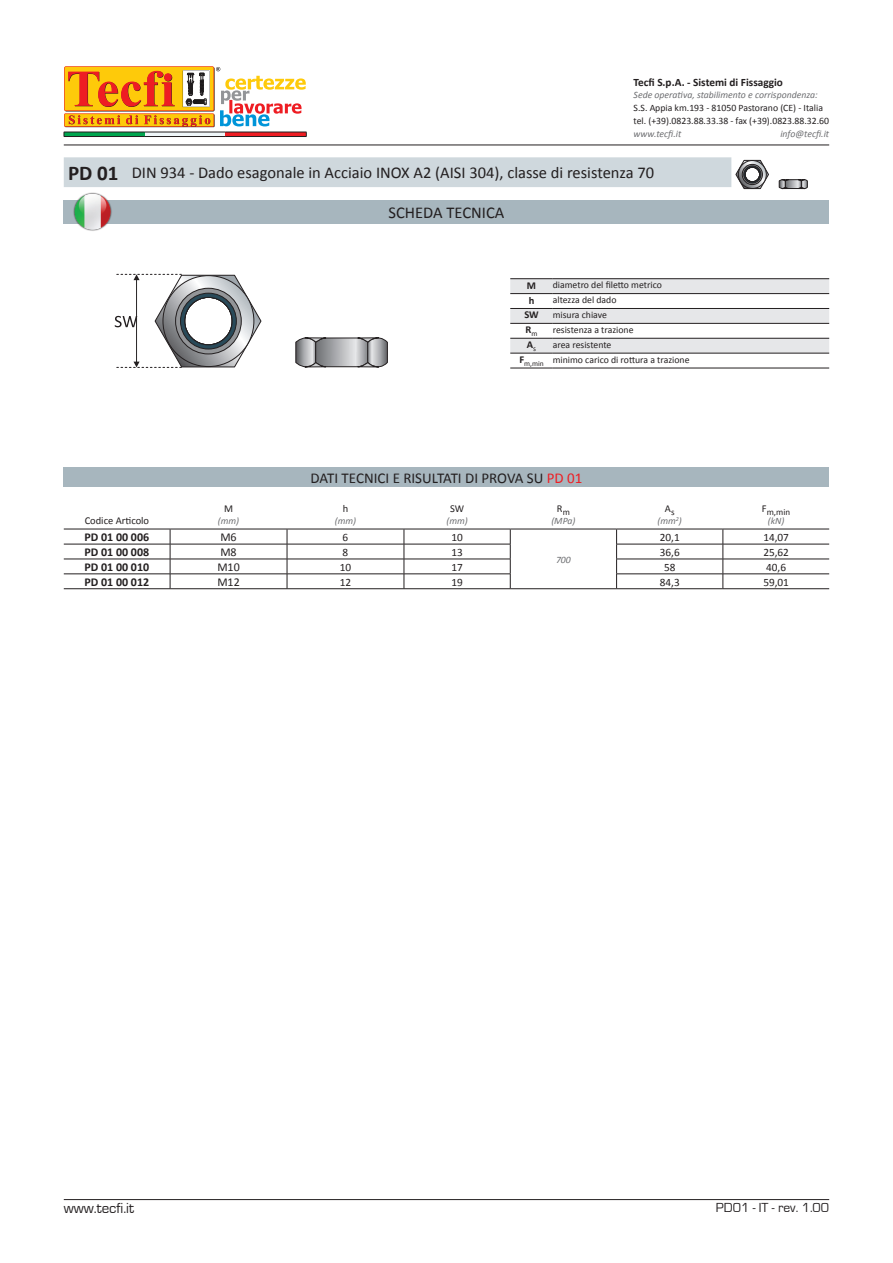
<style>
.page{position:relative;width:893px;height:1263px;background:#fff}
.page>*{position:absolute;margin:0;border:0;box-sizing:border-box;transform-origin:0 0}
.t1{font:700 21px "Calibri";color:#231f20}
.t2{font:16.5px "Calibri";color:#231f20}
.t3{font:15px "Calibri";color:#231f20}
.t4{font:15px "Eurostile";color:#231f20}
.t5{font:13.5px "Eurostile";color:#231f20}
.t6{font:700 12px "Calibri";color:#231f20}
.t7{font:12px "Calibri";color:#231f20}
.t8{font:11.25px "Calibri";color:#231f20}
.t9{font:700 11.25px "Calibri";color:#231f20}
.t10{font:10.5px "Calibri";color:#231f20}
.t11{font:700 10.5px "Calibri";color:#231f20}
.t12{font:9.75px/12.8px "Calibri";color:#231f20}
.t13{font:italic 9.75px "Calibri";color:#6c6d70}
.t14{font:9px "Calibri";color:#231f20}
.t15{font:7.5px "Calibri";color:#231f20}
.s1{color:#ee1d23}
</style>
<div class="page">
<hr style="left:64px;top:1199px;width:765px;height:1px;background:#231f20">
<svg style="left:64px;top:66px;width:243px;height:70px"></svg>
<hr style="left:64px;top:136px;width:81px;height:1px;background:#231f20">
<hr style="left:145px;top:136px;width:81px;height:1px;background:#231f20">
<hr style="left:226px;top:136px;width:81px;height:1px;background:#231f20">
<hr style="left:64px;top:145px;width:765px;height:1px;background:#231f20">
<div style="left:64px;top:200px;width:765px;height:23px;background:#a7b6be"></div>
<svg style="left:510px;top:279px;width:319px;height:74px"></svg>
<hr style="left:510px;top:278px;width:43px;height:1px;background:#231f20">
<hr style="left:553px;top:278px;width:276px;height:1px;background:#231f20">
<hr style="left:510px;top:293px;width:43px;height:1px;background:#231f20">
<hr style="left:553px;top:293px;width:276px;height:1px;background:#231f20">
<hr style="left:510px;top:308px;width:43px;height:1px;background:#231f20">
<hr style="left:553px;top:308px;width:276px;height:1px;background:#231f20">
<hr style="left:510px;top:323px;width:43px;height:1px;background:#231f20">
<hr style="left:553px;top:323px;width:276px;height:1px;background:#231f20">
<hr style="left:510px;top:338px;width:43px;height:1px;background:#231f20">
<hr style="left:553px;top:338px;width:276px;height:1px;background:#231f20">
<hr style="left:510px;top:353px;width:43px;height:1px;background:#231f20">
<hr style="left:553px;top:353px;width:276px;height:1px;background:#231f20">
<hr style="left:510px;top:368px;width:43px;height:1px;background:#231f20">
<hr style="left:553px;top:368px;width:276px;height:1px;background:#231f20">
<svg style="left:779px;top:179px;width:29px;height:11px"></svg>
<img style="left:72px;top:192px;width:40px;height:39px">
<svg style="left:295px;top:337px;width:93px;height:31px;background:#a1a1a4"></svg>
<svg style="left:115px;top:274px;width:147px;height:94px"></svg>
<svg style="left:64px;top:157px;width:705px;height:32px;background:#d0d8dc"></svg>
<div style="left:64px;top:468px;width:765px;height:19px;background:#a7b6be"></div>
<hr style="left:64px;top:529px;width:106px;height:1px;background:#231f20">
<hr style="left:170px;top:529px;width:117px;height:1px;background:#231f20">
<hr style="left:287px;top:529px;width:117px;height:1px;background:#231f20">
<hr style="left:404px;top:529px;width:106px;height:1px;background:#231f20">
<hr style="left:510px;top:529px;width:107px;height:1px;background:#231f20">
<hr style="left:617px;top:529px;width:106px;height:1px;background:#231f20">
<hr style="left:723px;top:529px;width:106px;height:1px;background:#231f20">
<hr style="left:510px;top:588px;width:107px;height:1px;background:#231f20">
<hr style="left:64px;top:544px;width:106px;height:1px;background:#231f20">
<hr style="left:170px;top:544px;width:117px;height:1px;background:#231f20">
<hr style="left:287px;top:544px;width:117px;height:1px;background:#231f20">
<hr style="left:404px;top:544px;width:106px;height:1px;background:#231f20">
<hr style="left:616px;top:544px;width:107px;height:1px;background:#231f20">
<hr style="left:723px;top:544px;width:106px;height:1px;background:#231f20">
<hr style="left:64px;top:559px;width:106px;height:1px;background:#231f20">
<hr style="left:170px;top:559px;width:117px;height:1px;background:#231f20">
<hr style="left:287px;top:559px;width:117px;height:1px;background:#231f20">
<hr style="left:404px;top:559px;width:106px;height:1px;background:#231f20">
<hr style="left:616px;top:559px;width:107px;height:1px;background:#231f20">
<hr style="left:723px;top:559px;width:106px;height:1px;background:#231f20">
<hr style="left:64px;top:574px;width:106px;height:1px;background:#231f20">
<hr style="left:170px;top:574px;width:117px;height:1px;background:#231f20">
<hr style="left:287px;top:574px;width:117px;height:1px;background:#231f20">
<svg style="left:287px;top:529px;width:1px;height:59px"></svg>
<hr style="left:404px;top:574px;width:106px;height:1px;background:#231f20">
<svg style="left:404px;top:529px;width:1px;height:59px"></svg>
<svg style="left:510px;top:529px;width:1px;height:59px"></svg>
<hr style="left:616px;top:574px;width:107px;height:1px;background:#231f20">
<svg style="left:616px;top:529px;width:1px;height:59px"></svg>
<hr style="left:723px;top:574px;width:106px;height:1px;background:#231f20">
<svg style="left:723px;top:529px;width:1px;height:59px"></svg>
<hr style="left:64px;top:588px;width:106px;height:1px;background:#231f20">
<hr style="left:170px;top:588px;width:117px;height:1px;background:#231f20">
<hr style="left:287px;top:588px;width:117px;height:1px;background:#231f20">
<hr style="left:404px;top:588px;width:106px;height:1px;background:#231f20">
<hr style="left:617px;top:588px;width:106px;height:1px;background:#231f20">
<hr style="left:723px;top:588px;width:106px;height:1px;background:#231f20">
<svg style="left:170px;top:529px;width:1px;height:59px"></svg>
<p class="t9" style="left:634px;top:74px;width:151px">Tecfi S.p.A. - Sistemi di Fissaggio</p>
<p class="t13" style="left:634px;top:88px;width:186px">Sede operativa, stabilimento e corrispondenza:</p>
<p class="t12" style="left:634px;top:101px;width:197px">S.S. Appia km.193 - 81050 Pastorano (CE) - Italia tel. (+39).0823.88.33.38 - fax (+39).0823.88.32.60</p>
<p class="t13" style="left:634px;top:127px;width:49px">www.tecfi.it</p>
<p class="t13" style="left:780px;top:127px;width:50px">info@tecfi.it</p>
<p class="t1" style="left:68px;top:158px;width:52px">PD 01</p>
<p class="t2" style="left:132px;top:161px;width:524px">DIN 934 - Dado esagonale in Acciaio INOX A2 (AISI 304), classe di resistenza 70</p>
<p class="t2" style="left:389px;top:201px;width:117px">SCHEDA TECNICA</p>
<p class="t11" style="left:527px;top:278px;width:11px">M</p>
<p class="t12" style="left:553px;top:279px;width:111px">diametro del filetto metrico</p>
<p class="t11" style="left:529px;top:293px;width:7px">h</p>
<p class="t12" style="left:553px;top:293px;width:65px">altezza del dado</p>
<p class="t11" style="left:524px;top:308px;width:16px">SW</p>
<p class="t12" style="left:553px;top:308px;width:56px">misura chiave</p>
<p class="t11" style="left:526px;top:322px;width:13px">R<sub>m</sub></p>
<p class="t12" style="left:553px;top:323px;width:82px">resistenza a trazione</p>
<p class="t11" style="left:527px;top:337px;width:11px">A<sub>s</sub></p>
<p class="t12" style="left:553px;top:338px;width:60px">area resistente</p>
<p class="t15" style="left:519px;top:358px;width:26px"><sup>F</sup>m,min</p>
<p class="t12" style="left:553px;top:353px;width:138px">minimo carico di rottura a trazione</p>
<p class="t3" style="left:311px;top:468px;width:273px">DATI TECNICI E RISULTATI DI PROVA SU <span class="s1">PD 01</span></p>
<p class="t10" style="left:224px;top:501px;width:10px">M</p>
<p class="t10" style="left:343px;top:501px;width:7px">h</p>
<p class="t10" style="left:450px;top:501px;width:16px">SW</p>
<p class="t10" style="left:557px;top:501px;width:14px">R<sub>m</sub></p>
<p class="t10" style="left:665px;top:501px;width:11px">A<sub>s</sub></p>
<p class="t14" style="left:762px;top:506px;width:30px"><sup>F</sup>m,min</p>
<p class="t10" style="left:85px;top:513px;width:66px">Codice Articolo</p>
<p class="t13" style="left:218px;top:514px;width:23px">(mm)</p>
<p class="t13" style="left:335px;top:514px;width:23px">(mm)</p>
<p class="t13" style="left:446px;top:514px;width:23px">(mm)</p>
<p class="t13" style="left:551px;top:514px;width:26px">(MPa)</p>
<p class="t13" style="left:657px;top:514px;width:26px">(mm<sup>2</sup>)</p>
<p class="t13" style="left:768px;top:514px;width:18px">(kN)</p>
<p class="t6" style="left:85px;top:529px;width:66px">PD 01 00 006</p>
<p class="t7" style="left:220px;top:529px;width:18px">M6</p>
<p class="t8" style="left:343px;top:529px;width:7px">6</p>
<p class="t8" style="left:451px;top:529px;width:13px">10</p>
<p class="t13" style="left:556px;top:553px;width:16px">700</p>
<p class="t8" style="left:660px;top:529px;width:21px">20,1</p>
<p class="t8" style="left:763px;top:529px;width:27px">14,07</p>
<p class="t6" style="left:85px;top:543px;width:66px">PD 01 00 008</p>
<p class="t7" style="left:220px;top:544px;width:18px">M8</p>
<p class="t8" style="left:343px;top:544px;width:7px">8</p>
<p class="t8" style="left:451px;top:544px;width:13px">13</p>
<p class="t8" style="left:660px;top:544px;width:21px">36,6</p>
<p class="t8" style="left:763px;top:544px;width:27px">25,62</p>
<p class="t6" style="left:85px;top:558px;width:66px">PD 01 00 010</p>
<p class="t7" style="left:217px;top:559px;width:24px">M10</p>
<p class="t8" style="left:340px;top:559px;width:13px">10</p>
<p class="t8" style="left:451px;top:559px;width:13px">17</p>
<p class="t8" style="left:664px;top:559px;width:13px">58</p>
<p class="t8" style="left:766px;top:559px;width:21px">40,6</p>
<p class="t6" style="left:85px;top:573px;width:66px">PD 01 00 012</p>
<p class="t7" style="left:217px;top:573px;width:24px">M12</p>
<p class="t8" style="left:340px;top:574px;width:13px">12</p>
<p class="t8" style="left:451px;top:574px;width:13px">19</p>
<p class="t8" style="left:660px;top:574px;width:21px">84,3</p>
<p class="t8" style="left:763px;top:574px;width:27px">59,01</p>
<h3 class="t4" style="left:64px;top:1200px;width:72px">www.tecfi.it</h3>
<p class="t5" style="left:716px;top:1201px;width:115px">PD01 - IT - rev. 1.00</p>
</div>
